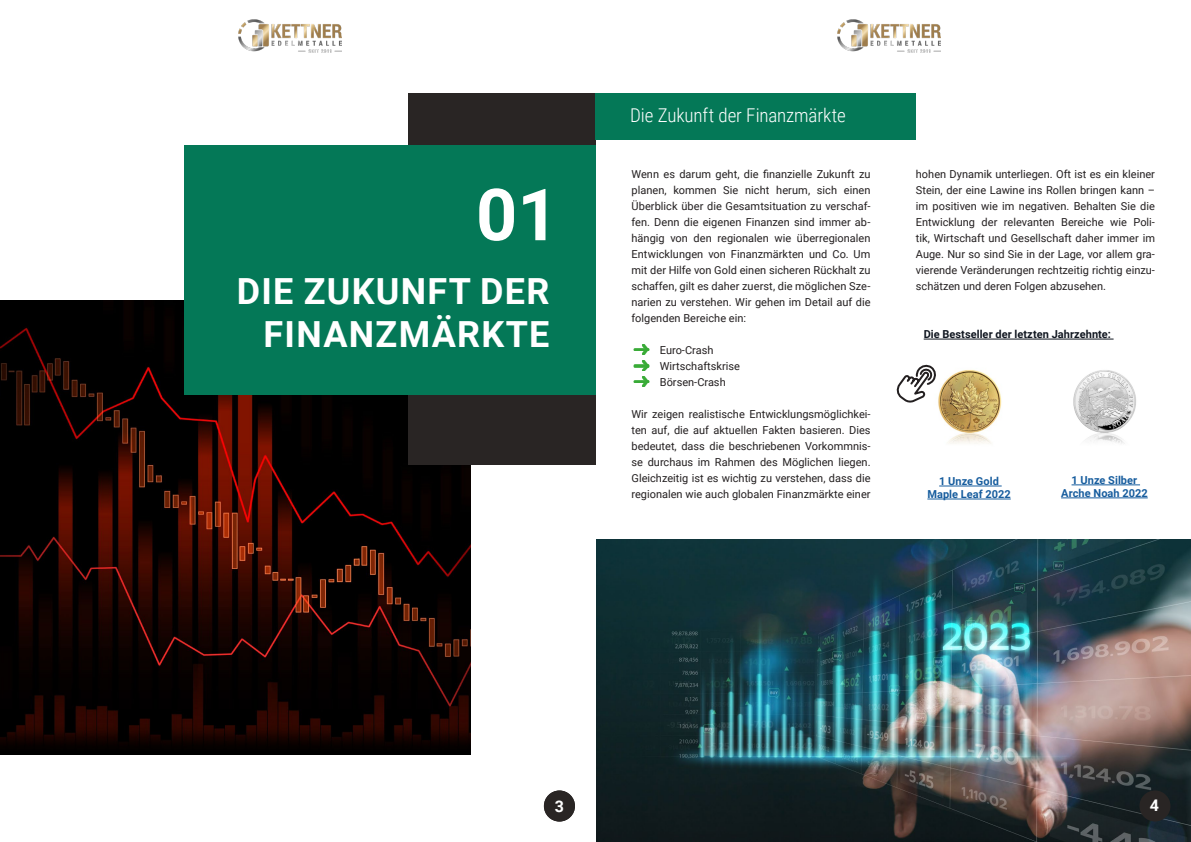
<style>
.page{position:relative;width:1191px;height:842px;background:#fff}
.page>*{position:absolute;margin:0;border:0;box-sizing:border-box;transform-origin:0 0}
.t1{font:700 72px "Roboto";color:#fff}
.t2{font:700 36px "Roboto";letter-spacing:.035em;color:#fff}
.t3{font:300 19px "Roboto Condensed";letter-spacing:-.01em;color:#fff}
.t4{font:700 16px "Roboto";color:#fff}
.t5{font:11px/16px "Roboto";color:#231f20;text-align:justify}
.t6{font:700 11px/13px "Roboto";letter-spacing:.005em;color:#175d9e;text-align:center}
.t7{font:700 11px "Roboto";letter-spacing:.005em;color:#101620}
</style>
<div class="page">
<img style="left:0;top:301px;width:471px;height:453px">
<div style="left:408px;top:94px;width:187px;height:371px;background:#292524"></div>
<div style="left:184px;top:145px;width:411px;height:249px;background:#047857"></div>
<img style="left:239px;top:19px;width:102px;height:34px">
<img style="left:837px;top:19px;width:103px;height:34px">
<hr style="left:923px;top:339px;width:190px;height:1px;background:#101620">
<img style="left:938px;top:370px;width:64px;height:74px">
<img style="left:1073px;top:370px;width:63px;height:74px">
<hr style="left:939px;top:486px;width:62px;height:1px;background:#175d9e">
<hr style="left:927px;top:499px;width:83px;height:1px;background:#175d9e">
<hr style="left:1071px;top:485px;width:69px;height:1px;background:#175d9e">
<hr style="left:1061px;top:498px;width:86px;height:1px;background:#175d9e">
<div style="left:595px;top:94px;width:321px;height:46px;background:#047857"></div>
<div style="left:544px;top:790px;width:31px;height:31px;background:#292524;border-radius:50%"></div>
<img style="left:596px;top:539px;width:595px;height:303px">
<div style="left:1139px;top:790px;width:31px;height:31px;background:#292524;border-radius:50%"></div>
<svg style="left:896px;top:364px;width:43px;height:40px"></svg>
<img style="left:633px;top:344px;width:17px;height:27px">
<img style="left:633px;top:376px;width:17px;height:11px">
<p class="t1" style="left:476px;top:164px;width:84px">01</p>
<p class="t2" style="left:237px;top:266px;width:314px">DIE ZUKUNFT DER</p>
<p class="t2" style="left:264px;top:309px;width:287px">FINANZMÄRKTE</p>
<p class="t3" style="left:630px;top:102px;width:217px">Die Zukunft der Finanzmärkte</p>
<p class="t5" style="left:631px;top:166px;width:240px">Wenn es darum geht, die finanzielle Zukunft zu planen, kommen Sie nicht herum, sich einen Überblick über die Gesamtsituation zu verschaf&shy;fen. Denn die eigenen Finanzen sind immer ab&shy;hängig von den regionalen wie überregionalen Entwicklungen von Finanzmärkten und Co. Um mit der Hilfe von Gold einen sicheren Rückhalt zu schaffen, gilt es daher zuerst, die möglichen Sze&shy;narien zu verstehen. Wir gehen im Detail auf die folgenden Bereiche ein:</p>
<p class="t5" style="left:660px;top:342px;width:55px">Euro-Crash</p>
<p class="t5" style="left:660px;top:358px;width:82px">Wirtschaftskrise</p>
<p class="t5" style="left:660px;top:374px;width:67px">Börsen-Crash</p>
<p class="t5" style="left:631px;top:406px;width:240px">Wir zeigen realistische Entwicklungsmöglichkei&shy;ten auf, die auf aktuellen Fakten basieren. Dies bedeutet, dass die beschriebenen Vorkommnis&shy;se durchaus im Rahmen des Möglichen liegen.<br>Gleichzeitig ist es wichtig zu verstehen, dass die regionalen wie auch globalen Finanzmärkte einer</p>
<p class="t5" style="left:916px;top:166px;width:240px">hohen Dynamik unterliegen. Oft ist es ein kleiner Stein, der eine Lawine ins Rollen bringen kann – im positiven wie im negativen. Behalten Sie die Entwicklung der relevanten Bereiche wie Poli&shy;tik, Wirtschaft und Gesellschaft daher immer im Auge. Nur so sind Sie in der Lage, vor allem gra&shy;vierende Veränderungen rechtzeitig richtig einzu&shy;schätzen und deren Folgen abzusehen.</p>
<p class="t7" style="left:923px;top:327px;width:189px">Die Bestseller der letzten Jahrzehnte:</p>
<p class="t6" style="left:939px;top:474px;width:61px">1 Unze Gold</p>
<p class="t6" style="left:927px;top:487px;width:85px">Maple Leaf 2022</p>
<p class="t6" style="left:1061px;top:473px;width:88px">1 Unze Silber<br>Arche Noah 2022</p>
<p class="t4" style="left:555px;top:795px;width:11px">3</p>
<p class="t4" style="left:1149px;top:794px;width:11px">4</p>
</div>
